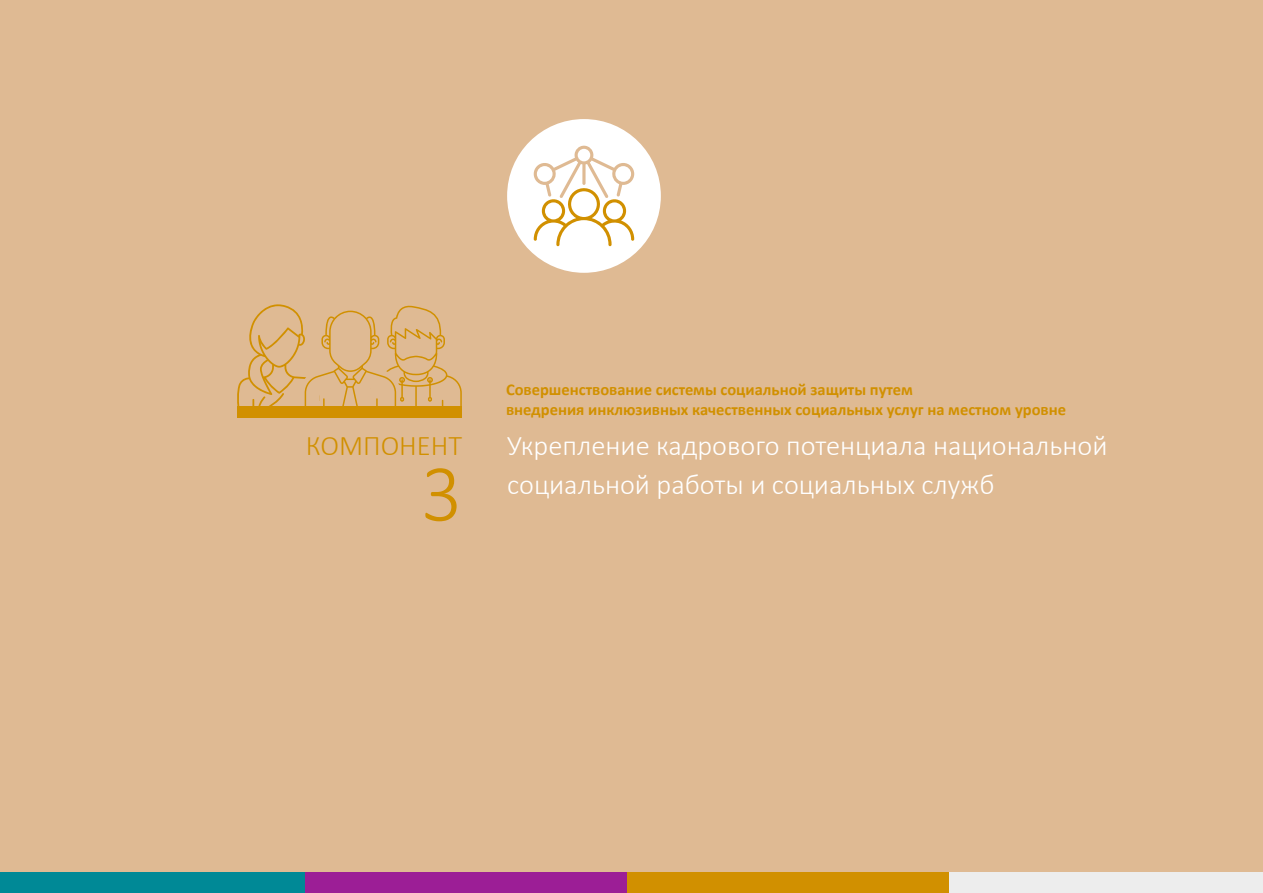
<style>
.page{position:relative;width:1263px;height:893px;background:#fff}
.page>*{position:absolute;margin:0;border:0;box-sizing:border-box;transform-origin:0 0}
.t1{font:300 81.9px "Calibri";color:#d19000}
.t2{font:300 28.5px/39px "Calibri";color:#fff}
.t3{font:300 28.5px "Calibri";color:#d19000}
.t4{font:700 16.5px/19.8px "Calibri";color:#d19000}
</style>
<div class="page">
<div style="left:949px;top:872px;width:314px;height:21px;background:#ededed"></div>
<div style="left:627px;top:872px;width:322px;height:21px;background:#d19000"></div>
<div style="left:0;top:872px;width:306px;height:21px;background:#008996"></div>
<div style="left:305px;top:872px;width:322px;height:21px;background:#9c1e96"></div>
<div style="left:0;top:0;width:1263px;height:872px;background:#dfba93"></div>
<div style="left:507px;top:119px;width:154px;height:154px;background:#fff;border-radius:50%"></div>
<svg style="left:237px;top:304px;width:225px;height:103px"></svg>
<div style="left:237px;top:407px;width:225px;height:11px;background:#d19000"></div>
<svg style="left:533px;top:146px;width:101px;height:100px"></svg>
<h2 class="t3" style="left:306px;top:428px;width:158px">КОМПОНЕНТ</h2>
<h1 class="t1" style="left:421px;top:443px;width:43px">3</h1>
<p class="t4" style="left:506px;top:380px;width:561px">Совершенствование системы социальной защиты путем<br>внедрения инклюзивных качественных социальных услуг на местном уровне</p>
<h2 class="t2" style="left:507px;top:425px;width:602px">Укрепление кадрового потенциала национальной социальной работы и социальных служб</h2>
</div>
